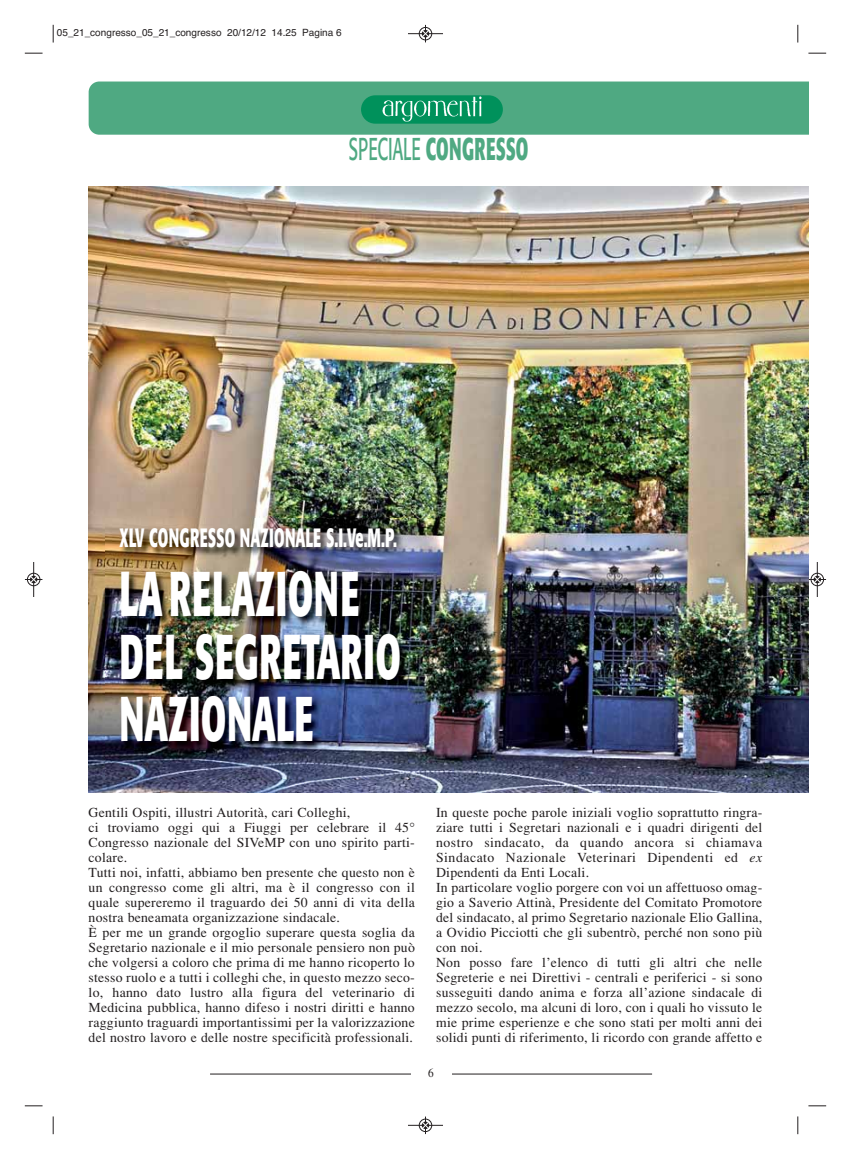
<style>
.page{position:relative;width:851px;height:1159px;background:#fff}
.page>*{position:absolute;margin:0;border:0;box-sizing:border-box;transform-origin:0 0}
.t1{font:700 62.5px/62.5px "Formata";letter-spacing:.02em;color:#fff;scale:.55 1}
.t2{font:700 31.25px "Formata";letter-spacing:.01em;color:#4fa982;scale:.55 1}
.t3{font:700 26.25px "Formata";color:#fff;scale:.55 1}
.t4{font:13.75px/15px "Times";letter-spacing:.015em;color:#231f20}
.t5{font:12.5px "Times";color:#231f20;scale:.9 1}
.t6{font:10px "Helvetica";color:#231f20}
.s1{font-weight:400}
.s2{font-style:italic}
</style>
<div class="page">
<hr style="left:210px;top:1073px;width:442px;height:1px;background:#231f20">
<div style="left:411px;top:1067px;width:40px;height:14px;background:#fff"></div>
<div style="left:89px;top:81px;width:719px;height:54px;background:#4fa982"></div>
<div style="left:361px;top:95px;width:142px;height:29px;background:#00915b;border-radius:14px"></div>
<img style="left:382px;top:97px;width:99px;height:25px">
<img style="left:89px;top:186px;width:719px;height:606px">
<img style="left:106px;top:518px;width:347px;height:261px">
<svg style="left:53px;top:25px;width:1px;height:18px"></svg>
<svg style="left:25px;top:53px;width:18px;height:1px"></svg>
<svg style="left:797px;top:25px;width:1px;height:18px"></svg>
<svg style="left:808px;top:53px;width:18px;height:1px"></svg>
<svg style="left:53px;top:1116px;width:1px;height:18px"></svg>
<svg style="left:25px;top:1105px;width:18px;height:1px"></svg>
<svg style="left:797px;top:1116px;width:1px;height:18px"></svg>
<svg style="left:808px;top:1105px;width:18px;height:1px"></svg>
<hr style="left:408px;top:33px;width:35px;height:1px;background:#231f20">
<div style="left:419px;top:27px;width:13px;height:13px;border:1px solid #231f20;border-radius:50%"></div>
<svg style="left:422px;top:25px;width:6px;height:17px"></svg>
<div style="left:419px;top:1118px;width:13px;height:14px;border:1px solid #fff;border-radius:50%"></div>
<hr style="left:408px;top:1125px;width:35px;height:1px;background:#231f20">
<div style="left:419px;top:1119px;width:13px;height:12px;border:1px solid #231f20;border-radius:50%"></div>
<svg style="left:422px;top:1116px;width:6px;height:18px"></svg>
<hr style="left:33px;top:562px;width:1px;height:35px;background:#231f20">
<div style="left:27px;top:573px;width:13px;height:13px;border:1px solid #231f20;border-radius:50%"></div>
<svg style="left:25px;top:576px;width:17px;height:7px"></svg>
<hr style="left:817px;top:562px;width:1px;height:35px;background:#231f20">
<div style="left:810px;top:573px;width:13px;height:13px;border:1px solid #231f20;border-radius:50%"></div>
<svg style="left:808px;top:576px;width:17px;height:7px"></svg>
<p class="t6" style="left:57px;top:29px;width:286px">05_21_congresso_05_21_congresso 20/12/12 14.25 Pagina 6</p>
<h2 class="t2" style="left:349px;top:135px;width:328px"><span class="s1">SPECIALE</span> CONGRESSO</h2>
<h3 class="t3" style="left:119px;top:526px;width:506px">XLV CONGRESSO NAZIONALE S.I.Ve.M.P.</h3>
<h1 class="t1" style="left:119px;top:568px;width:513px">LA RELAZIONE<br>DEL SEGRETARIO<br>NAZIONALE</h1>
<p class="t4" style="left:89px;top:806px;width:328px">Gentili Ospiti, illustri Autorità, cari Colleghi,<br>ci troviamo oggi qui a Fiuggi per celebrare il 45° Congresso nazionale del SIVeMP con uno spirito parti&shy;colare.<br>Tutti noi, infatti, abbiamo ben presente che questo non è un congresso come gli altri, ma è il congresso con il quale supereremo il traguardo dei 50 anni di vita della nostra beneamata organizzazione sindacale.<br>È per me un grande orgoglio superare questa soglia da Segretario nazionale e il mio personale pensiero non può che volgersi a coloro che prima di me hanno ricoperto lo stesso ruolo e a tutti i colleghi che, in questo mezzo seco&shy;lo, hanno dato lustro alla figura del veterinario di Medicina pubblica, hanno difeso i nostri diritti e hanno raggiunto traguardi importantissimi per la valorizzazione del nostro lavoro e delle nostre specificità professionali.</p>
<p class="t4" style="left:436px;top:806px;width:328px">In queste poche parole iniziali voglio soprattutto ringra&shy;ziare tutti i Segretari nazionali e i quadri dirigenti del nostro sindacato, da quando ancora si chiamava Sindacato Nazionale Veterinari Dipendenti ed <span class="s2">ex </span>Dipendenti da Enti Locali.<br>In particolare voglio porgere con voi un affettuoso omag&shy;gio a Saverio Attinà, Presidente del Comitato Promotore del sindacato, al primo Segretario nazionale Elio Gallina, a Ovidio Picciotti che gli subentrò, perché non sono più con noi.<br>Non posso fare l’elenco di tutti gli altri che nelle Segreterie e nei Direttivi - centrali e periferici - si sono susseguiti dando anima e forza all’azione sindacale di mezzo secolo, ma alcuni di loro, con i quali ho vissuto le mie prime esperienze e che sono stati per molti anni dei solidi punti di riferimento, li ricordo con grande affetto e</p>
<p class="t5" style="left:428px;top:1068px;width:8px">6</p>
</div>
